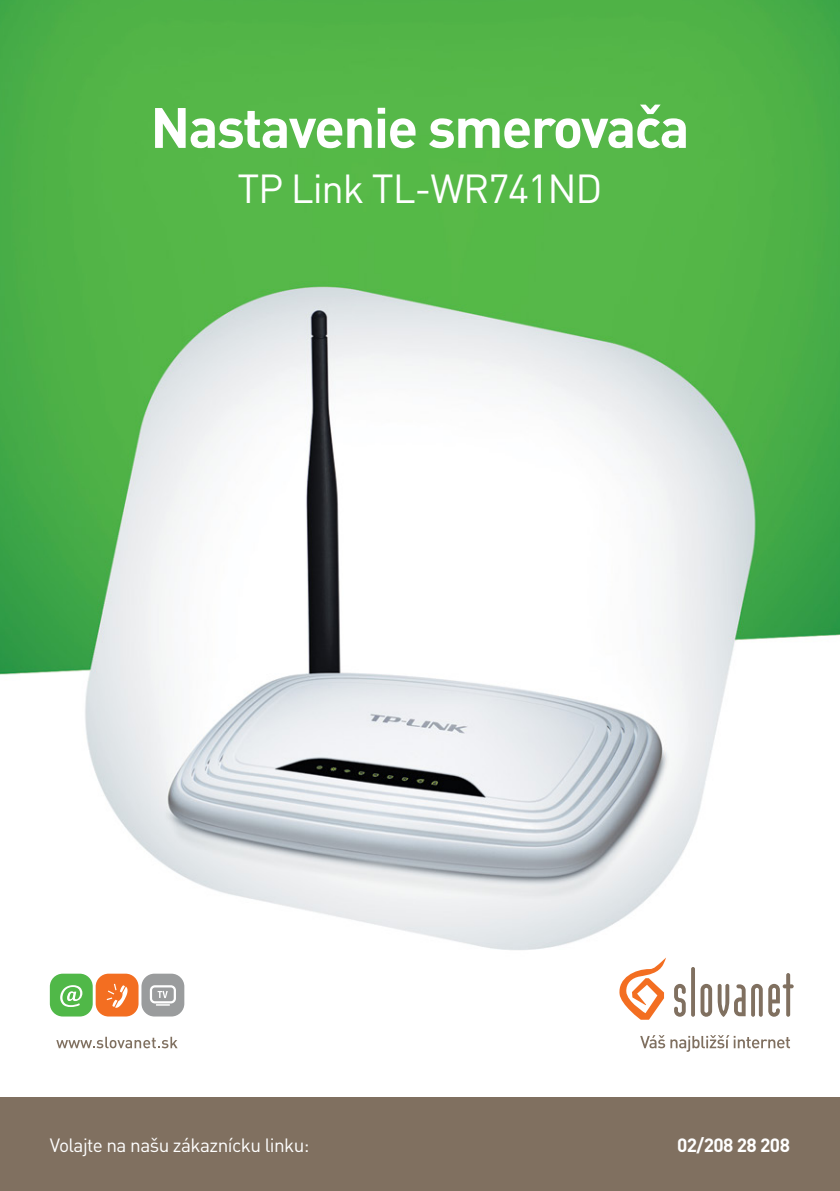
<style>
.page{position:relative;width:840px;height:1191px;background:#fff}
.page>*{position:absolute;margin:0;border:0;box-sizing:border-box;transform-origin:0 0}
.t1{font:700 56px "DIN Pro";letter-spacing:-.03em;color:#fff}
.t2{font:40px "DIN Pro";letter-spacing:-.03em;color:#fff}
.t3{font:19px "DIN Pro";letter-spacing:-.03em;color:#fff}
.t4{font:700 19px "DIN Pro";letter-spacing:-.03em;color:#fff}
</style>
<div class="page">
<img style="left:0;top:0;width:839px;height:1098px">
<svg style="left:617px;top:957px;width:48px;height:62px"></svg>
<svg style="left:56px;top:1036px;width:121px;height:12px"></svg>
<div style="left:50px;top:973px;width:43px;height:43px;background:#50b848;border-radius:13px"></div>
<div style="left:96px;top:973px;width:42px;height:43px;background:#f36e21;border-radius:13px"></div>
<svg style="left:60px;top:985px;width:22px;height:22px"></svg>
<svg style="left:107px;top:983px;width:20px;height:24px"></svg>
<div style="left:141px;top:973px;width:43px;height:43px;background:#9a9c9d;border-radius:13px"></div>
<svg style="left:150px;top:985px;width:26px;height:20px"></svg>
<svg style="left:673px;top:984px;width:12px;height:32px"></svg>
<svg style="left:690px;top:967px;width:4px;height:49px"></svg>
<svg style="left:700px;top:984px;width:11px;height:32px"></svg>
<svg style="left:717px;top:973px;width:76px;height:44px"></svg>
<svg style="left:640px;top:1035px;width:24px;height:13px"></svg>
<svg style="left:670px;top:1035px;width:119px;height:16px"></svg>
<div style="left:0;top:1098px;width:839px;height:93px;background:#807060"></div>
<p class="t1" style="left:150px;top:90px;width:540px">Nastavenie smerovača</p>
<p class="t2" style="left:237px;top:161px;width:366px">TP Link TL-WR741ND</p>
<p class="t3" style="left:50px;top:1132px;width:261px">Volajte na našu zákaznícku linku:</p>
<p class="t4" style="left:676px;top:1132px;width:114px">02/208 28 208</p>
</div>
